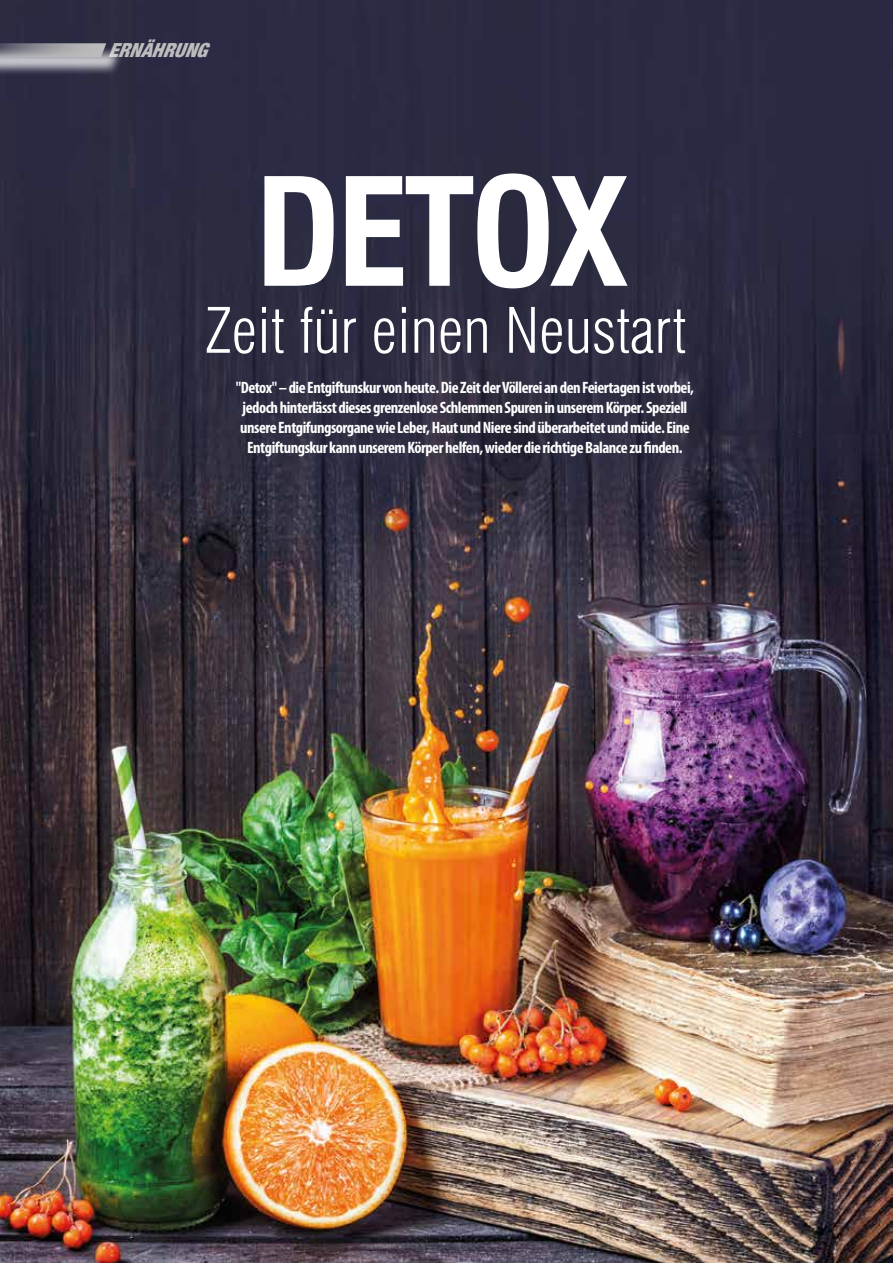
<style>
.page{position:relative;width:893px;height:1263px;background:#fff}
.page>*{position:absolute;margin:0;border:0;box-sizing:border-box;transform-origin:0 0}
.t1{font:700 condensed 145.8px "Swiss 721 BT";letter-spacing:-.03em;color:#fff}
.t2{font:300 condensed 61.5px "Swiss 721 BT";color:#fff}
.t3{font:italic 900 condensed 19.35px "Helvetica Neue";color:#bcbcbc}
.t4{font:700 condensed 16.5px/19.8px "Myriad Pro";letter-spacing:-.03em;color:#fff;text-align:center}
</style>
<div class="page">
<img style="left:0;top:0;width:893px;height:1263px">
<div style="left:0;top:46px;width:124px;height:30px;background:#fff;opacity:.75"></div>
<svg style="left:0;top:43px;width:106px;height:14px"></svg>
<p class="t3" style="left:108px;top:34px;width:111px">ERNÄHRUNG</p>
<h1 class="t1" style="left:255px;top:145px;width:375px">DETOX</h1>
<h2 class="t2" style="left:205px;top:293px;width:483px">Zeit für einen Neustart</h2>
<p class="t4" style="left:236px;top:377px;width:460px">"Detox" – die Entgiftunskur von heute. Die Zeit der Völlerei an den Feiertagen ist vorbei, jedoch hinterlässt dieses grenzenlose Schlemmen Spuren in unserem Körper. Speziell unsere Entgifungsorgane wie Leber, Haut und Niere sind überarbeitet und müde. Eine Entgiftungskur kann unserem Körper helfen, wieder die richtige Balance zu finden.</p>
</div>
